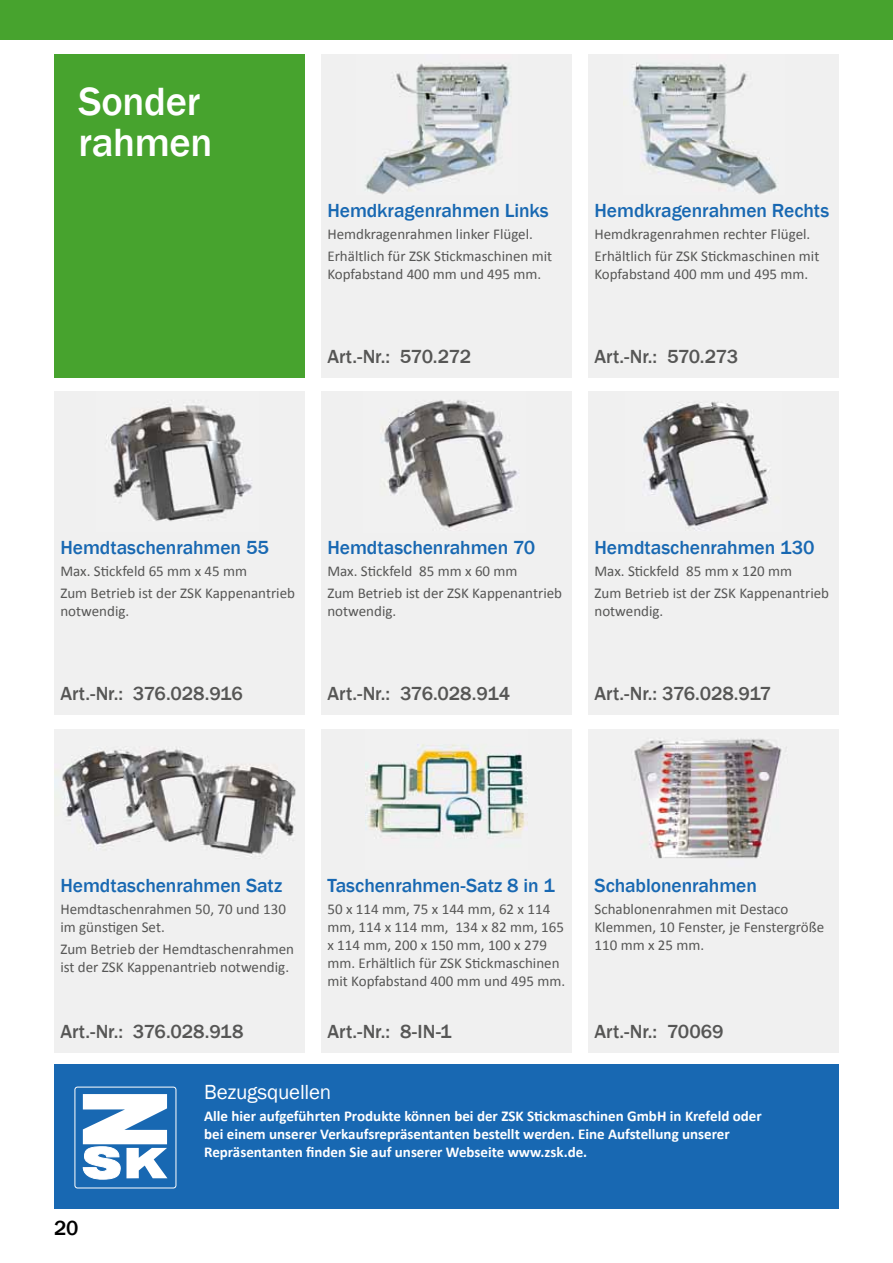
<style>
.page{position:relative;width:893px;height:1263px;background:#fff}
.page>*{position:absolute;margin:0;border:0;box-sizing:border-box;transform-origin:0 0}
.t1{font:500 40.5px/40.5px "Franklin Gothic";letter-spacing:-.01em;color:#fff}
.t2{font:21px "Franklin Gothic";color:#fff}
.t3{font:500 21px "Franklin Gothic";color:#000}
.t4{font:500 19.5px "Franklin Gothic";letter-spacing:-.005em;color:#1868b2}
.t5{font:500 19.5px "Franklin Gothic";letter-spacing:-.005em;color:#565655}
.t6{font:15px/18px "Calibri";color:#565655}
.t7{font:700 15px/18px "Calibri";color:#fff}
</style>
<div class="page">
<div style="left:0;top:0;width:893px;height:39px;background:#47a32e"></div>
<div style="left:54px;top:1064px;width:785px;height:145px;background:#1868b2"></div>
<div style="left:74px;top:1086px;width:102px;height:102px;border:1px solid #fff;border-radius:3px"></div>
<svg style="left:83px;top:1094px;width:84px;height:85px"></svg>
<div style="left:588px;top:729px;width:251px;height:323px;background:#f0f0f0"></div>
<img style="left:634px;top:739px;width:148px;height:120px">
<div style="left:321px;top:729px;width:251px;height:323px;background:#f0f0f0"></div>
<img style="left:366px;top:744px;width:161px;height:94px">
<div style="left:54px;top:729px;width:251px;height:323px;background:#f0f0f0"></div>
<img style="left:62px;top:749px;width:234px;height:108px">
<div style="left:588px;top:391px;width:251px;height:324px;background:#f0f0f0"></div>
<img style="left:642px;top:402px;width:127px;height:129px">
<div style="left:321px;top:391px;width:251px;height:324px;background:#f0f0f0"></div>
<img style="left:382px;top:400px;width:137px;height:128px">
<div style="left:54px;top:391px;width:251px;height:324px;background:#f0f0f0"></div>
<img style="left:106px;top:403px;width:146px;height:118px">
<div style="left:588px;top:54px;width:251px;height:323px;background:#f0f0f0"></div>
<img style="left:632px;top:63px;width:145px;height:131px">
<div style="left:321px;top:54px;width:251px;height:323px;background:#f0f0f0"></div>
<img style="left:365px;top:64px;width:145px;height:130px">
<div style="left:54px;top:54px;width:251px;height:323px;background:#47a32e"></div>
<h1 class="t1" style="left:78px;top:82px;width:135px">Sonder rahmen</h1>
<h3 class="t4" style="left:327px;top:198px;width:223px">Hemdkragenrahmen Links</h3>
<p class="t6" style="left:327px;top:223px;width:226px;line-height:22.2px">Hemdkragenrahmen linker Flügel.<br>Erhältlich für ZSK Stickmaschinen mit</p>
<p class="t6" style="left:327px;top:265px;width:215px">Kopfabstand 400 mm und 495 mm.</p>
<h3 class="t5" style="left:327px;top:344px;width:145px">Art.-Nr.: 570.272</h3>
<h3 class="t4" style="left:594px;top:198px;width:236px">Hemdkragenrahmen Rechts</h3>
<p class="t6" style="left:594px;top:223px;width:226px;line-height:22.2px">Hemdkragenrahmen rechter Flügel.<br>Erhältlich für ZSK Stickmaschinen mit</p>
<p class="t6" style="left:594px;top:265px;width:215px">Kopfabstand 400 mm und 495 mm.</p>
<h3 class="t5" style="left:594px;top:344px;width:145px">Art.-Nr.: 570.273</h3>
<h3 class="t4" style="left:60px;top:535px;width:210px">Hemdtaschenrahmen 55</h3>
<p class="t6" style="left:60px;top:560px;width:236px;line-height:22.2px">Max. Stickfeld 65 mm x 45 mm<br>Zum Betrieb ist der ZSK Kappenantrieb</p>
<p class="t6" style="left:60px;top:602px;width:70px">notwendig.</p>
<h3 class="t5" style="left:60px;top:682px;width:184px">Art.-Nr.: 376.028.916</h3>
<h3 class="t4" style="left:327px;top:535px;width:209px">Hemdtaschenrahmen 70</h3>
<p class="t6" style="left:327px;top:560px;width:236px;line-height:22.2px">Max. Stickfeld 85 mm x 60 mm<br>Zum Betrieb ist der ZSK Kappenantrieb</p>
<p class="t6" style="left:327px;top:602px;width:70px">notwendig.</p>
<h3 class="t5" style="left:327px;top:682px;width:184px">Art.-Nr.: 376.028.914</h3>
<h3 class="t4" style="left:594px;top:535px;width:222px">Hemdtaschenrahmen 130</h3>
<p class="t6" style="left:594px;top:560px;width:236px;line-height:22.2px">Max. Stickfeld 85 mm x 120 mm<br>Zum Betrieb ist der ZSK Kappenantrieb</p>
<p class="t6" style="left:594px;top:602px;width:70px">notwendig.</p>
<h3 class="t5" style="left:594px;top:682px;width:178px">Art.-Nr.: 376.028.917</h3>
<h3 class="t4" style="left:60px;top:873px;width:223px">Hemdtaschenrahmen Satz</h3>
<p class="t6" style="left:60px;top:900px;width:227px">Hemdtaschenrahmen 50, 70 und 130 im günstigen Set.</p>
<p class="t6" style="left:60px;top:940px;width:235px">Zum Betrieb der Hemdtaschenrahmen ist der ZSK Kappenantrieb notwendig.</p>
<h3 class="t5" style="left:60px;top:1019px;width:185px">Art.-Nr.: 376.028.918</h3>
<h3 class="t4" style="left:327px;top:873px;width:229px">Taschenrahmen-Satz 8 in 1</h3>
<p class="t6" style="left:327px;top:900px;width:239px">50 x 114 mm, 75 x 144 mm, 62 x 114 mm, 114 x 114 mm, 134 x 82 mm, 165 x 114 mm, 200 x 150 mm, 100 x 279 mm. Erhältlich für ZSK Stickmaschinen mit Kopfabstand 400 mm und 495 mm.</p>
<h3 class="t5" style="left:327px;top:1019px;width:126px">Art.-Nr.: 8-IN-1</h3>
<h3 class="t4" style="left:594px;top:873px;width:164px">Schablonenrahmen</h3>
<p class="t6" style="left:594px;top:900px;width:231px">Schablonenrahmen mit Destaco<br>Klemmen, 10 Fenster, je Fenstergröße<br>110 mm x 25 mm.</p>
<h3 class="t5" style="left:594px;top:1019px;width:131px">Art.-Nr.: 70069</h3>
<h2 class="t3" style="left:54px;top:1215px;width:26px">20</h2>
<h2 class="t2" style="left:204px;top:1079px;width:129px">Bezugsquellen</h2>
<p class="t7" style="left:204px;top:1107px;width:559px">Alle hier aufgeführten Produkte können bei der ZSK Stickmaschinen GmbH in Krefeld oder bei einem unserer Verkaufsrepräsentanten bestellt werden. Eine Aufstellung unserer<br>Repräsentanten finden Sie auf unserer Webseite www.zsk.de.</p>
</div>
